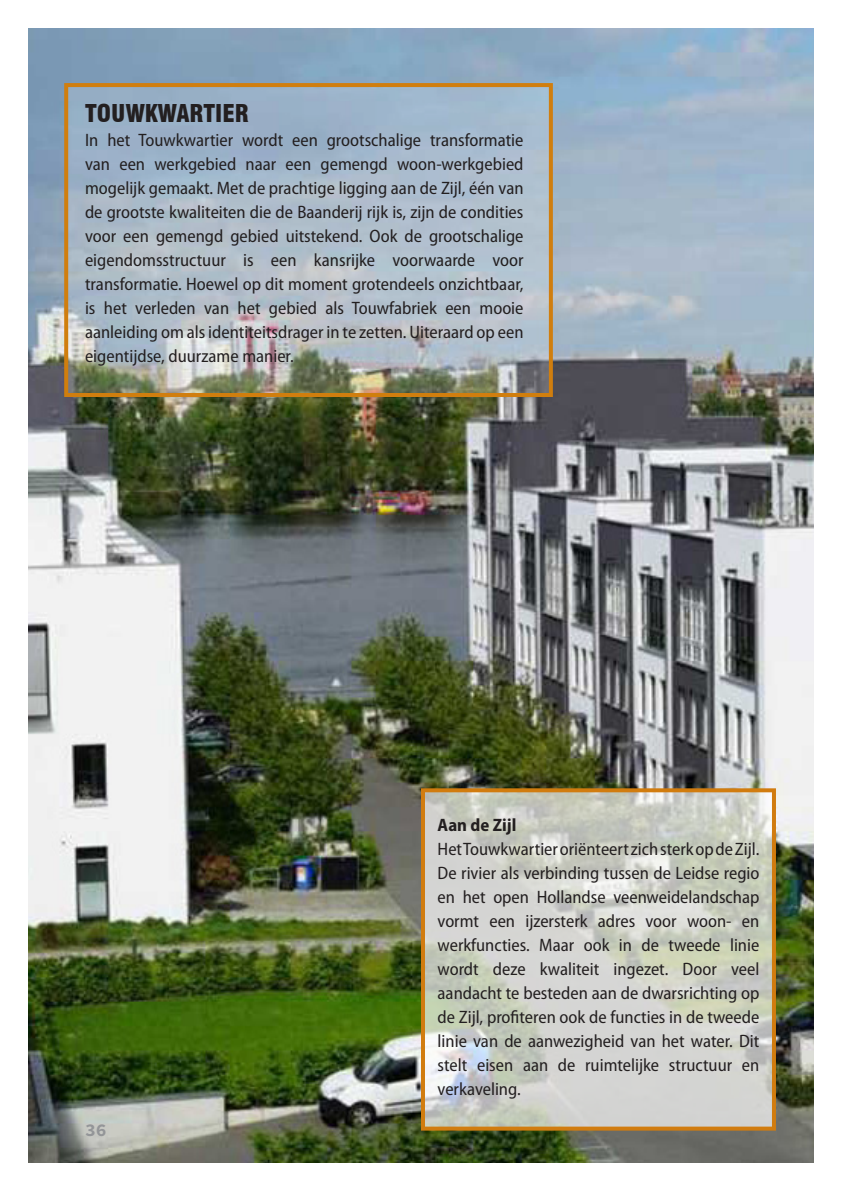
<style>
.page{position:relative;width:842px;height:1191px;background:#fff}
.page>*{position:absolute;margin:0;border:0;box-sizing:border-box;transform-origin:0 0}
.KOPJE_14pt{font:900 condensed 24px "Swiss 721 BT";color:#231f20}
.Broodtekst{font:semi-condensed 18px/24px "Myriad Pro";color:#231f20;text-align:justify}
.Broodtekst-2{font:700 semi-condensed 18px "Myriad Pro";color:#231f20}
.t1{font:700 18px "Source Code Pro";color:#939598}
</style>
<div class="page">
<img style="left:28px;top:28px;width:786px;height:1134px">
<svg style="left:69px;top:88px;width:479px;height:304px;background:#a9b7c3"></svg>
<svg style="left:426px;top:793px;width:345px;height:332px;background:#cfd1c9"></svg>
<div style="left:421px;top:788px;width:355px;height:342px;border:4px solid #d17c0f"></div>
<div style="left:64px;top:83px;width:489px;height:314px;border:4px solid #d07e0e"></div>
<p class="KOPJE_14pt" style="left:85px;top:99px;width:165px">TOUWKWARTIER</p>
<p class="Broodtekst" style="left:85px;top:128px;width:440px">In het Touwkwartier wordt een grootschalige transformatie van een werkgebied naar een gemengd woon-werkgebied mogelijk gemaakt. Met de prachtige ligging aan de Zijl, één van de grootste kwaliteiten die de Baanderij rijk is, zijn de condities voor een gemengd gebied uitstekend. Ook de grootschalige eigendomsstructuur is een kansrijke voorwaarde voor transformatie. Hoewel op dit moment grotendeels onzichtbaar, is het verleden van het gebied als Touwfabriek een mooie aanleiding om als identiteitsdrager in te zetten. Uiteraard op een eigentijdse, duurzame manier.</p>
<p class="t1" style="left:85px;top:1117px;width:23px">36</p>
<p class="Broodtekst-2" style="left:438px;top:814px;width:80px">Aan de Zijl</p>
<p class="Broodtekst" style="left:438px;top:837px;width:323px">Het Touwkwartier oriënteert zich sterk op de Zijl.<br>De rivier als verbinding tussen de Leidse regio en het open Hollandse veenweidelandschap vormt een ijzersterk adres voor woon- en werkfuncties. Maar ook in de tweede linie wordt deze kwaliteit ingezet. Door veel aandacht te besteden aan de dwarsrichting op de Zijl, profiteren ook de functies in de tweede linie van de aanwezigheid van het water. Dit stelt eisen aan de ruimtelijke structuur en verkaveling.</p>
</div>
